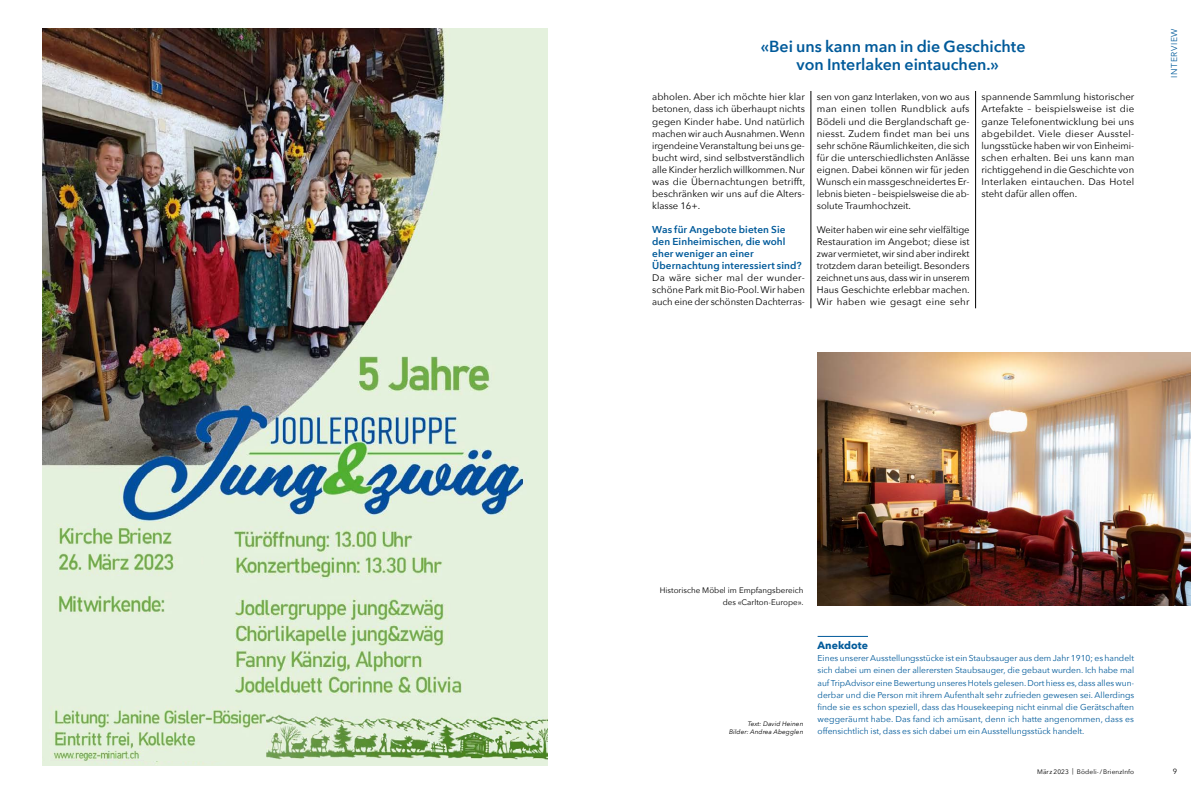
<style>
.page{position:relative;width:1191px;height:794px;background:#fff}
.page>*{position:absolute;margin:0;border:0;box-sizing:border-box;transform-origin:0 0}
.t1{font:600 16px/18px "Avenir Next";color:#005a9a;text-align:center}
.t2{font:700 10.5px "Avenir Next";color:#005a9a}
.t3{font:600 10px/12px "Avenir Next";letter-spacing:.01em;color:#005a9a}
.t4{font:9.5px/12px "Avenir Next";color:#000;text-align:justify}
.t5{font:8.5px/12px "Avenir Next";color:#005a9a;text-align:justify}
.t6{font:8.5px "Avenir Next";letter-spacing:.07em;color:#005a9a}
.t7{font:8px/12px "Avenir Next";color:#000;text-align:right}
.t8{font:7.5px "Avenir Next";color:#000}
.t9{font:italic 6.5px/8px "Avenir Next";letter-spacing:.01em;color:#000;text-align:right}
.t10{font:6.5px "Avenir Next";letter-spacing:.02em;color:#000}
</style>
<div class="page">
<img style="left:817px;top:353px;width:374px;height:253px">
<hr style="left:817px;top:636px;width:51px;height:1px;background:#005a9a">
<hr style="left:810px;top:91px;width:1px;height:217px;background:#000">
<hr style="left:975px;top:91px;width:1px;height:217px;background:#000">
<img style="left:43px;top:28px;width:504px;height:737px">
<img style="left:43px;top:523px;width:157px;height:132px">
<img style="left:43px;top:699px;width:260px;height:61px">
<img style="left:266px;top:710px;width:281px;height:49px">
<img style="left:50px;top:750px;width:94px;height:10px">
<h1 class="t1" style="left:761px;top:37px;width:266px">«Bei uns kann man in die Geschichte von Interlaken eintauchen.»</h1>
<p class="t4" style="left:652px;top:91px;width:154px">abholen. Aber ich möchte hier klar betonen, dass ich überhaupt nichts gegen Kinder habe. Und natürlich machen wir auch Ausnahmen. Wenn irgendeine Veranstaltung bei uns ge&shy;bucht wird, sind selbstverständlich alle Kinder herzlich willkommen. Nur was die Übernachtungen betrifft, beschränken wir uns auf die Alters&shy;klasse 16+.</p>
<p class="t3" style="left:652px;top:223px;width:151px">Was für Angebote bieten Sie den Einheimischen, die wohl eher weniger an einer<br>Übernachtung interessiert sind?</p>
<p class="t4" style="left:652px;top:271px;width:154px">Da wäre sicher mal der wunder&shy;schöne Park mit Bio-Pool. Wir haben auch eine der schönsten Dachterras-</p>
<p class="t4" style="left:817px;top:91px;width:154px">sen von ganz Interlaken, von wo aus man einen tollen Rundblick aufs Bödeli und die Berglandschaft ge&shy;niesst. Zudem findet man bei uns sehr schöne Räumlichkeiten, die sich für die unterschiedlichsten Anlässe eignen. Dabei können wir für jeden Wunsch ein massgeschneidertes Er&shy;lebnis bieten – beispielsweise die ab&shy;solute Traumhochzeit.</p>
<p class="t4" style="left:817px;top:223px;width:154px">Weiter haben wir eine sehr vielfältige Restauration im Angebot; diese ist zwar vermietet, wir sind aber indirekt trotzdem daran beteiligt. Besonders zeichnet uns aus, dass wir in unserem Haus Geschichte erlebbar machen.<br>Wir haben wie gesagt eine sehr</p>
<p class="t4" style="left:981px;top:91px;width:154px">spannende Sammlung historischer Artefakte – beispielsweise ist die ganze Telefonentwicklung bei uns abgebildet. Viele dieser Ausstel&shy;lungsstücke haben wir von Einheimi&shy;schen erhalten. Bei uns kann man richtiggehend in die Geschichte von Interlaken eintauchen. Das Hotel steht dafür allen offen.</p>
<p class="t6" style="left:1167px;top:78px;width:51px;rotate:-90deg">INTERVIEW</p>
<p class="t7" style="left:660px;top:584px;width:145px">Historische Möbel im Empfangsbereich des «Carlton-Europe».</p>
<p class="t9" style="left:729px;top:719px;width:76px">Text: David Heinen<br>Bilder: Andrea Abegglen</p>
<p class="t2" style="left:817px;top:636px;width:52px">Anekdote</p>
<p class="t5" style="left:817px;top:652px;width:318px">Eines unserer Ausstellungsstücke ist ein Staubsauger aus dem Jahr 1910; es handelt sich dabei um einen der allerersten Staubsauger, die gebaut wurden. Ich habe mal auf TripAdvisor eine Bewertung unseres Hotels gelesen. Dort hiess es, dass alles wun&shy;derbar und die Person mit ihrem Aufenthalt sehr zufrieden gewesen sei. Allerdings finde sie es schon speziell, dass das Housekeeping nicht einmal die Gerätschaften weggeräumt habe. Das fand ich amüsant, denn ich hatte angenommen, dass es offensichtlich ist, dass es sich dabei um ein Ausstellungsstück handelt.</p>
<p class="t10" style="left:1037px;top:766px;width:99px">März 2023 | Bödeli-/BrienzInfo</p>
<p class="t8" style="left:1172px;top:764px;width:6px">9</p>
</div>
